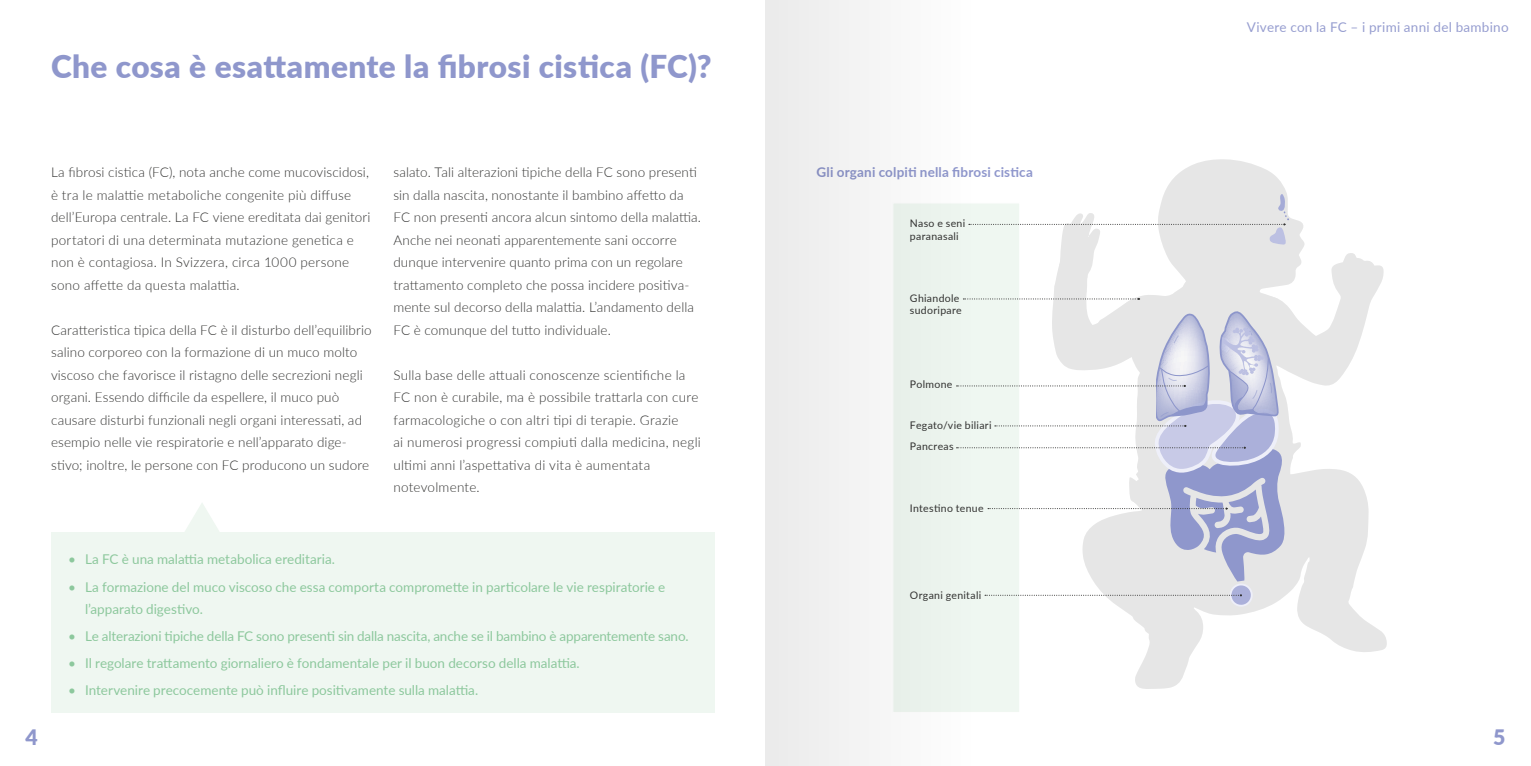
<style>
.page{position:relative;width:1531px;height:766px;background:#fff}
.page>*{position:absolute;margin:0;border:0;box-sizing:border-box;transform-origin:0 0}
.t1{font:900 31.5px "Lato";letter-spacing:.015em;color:#8f97cc}
.t2{font:900 21.3px "Lato";color:#8f97cc}
.t3{font:300 13.5px/22.5px "Lato";letter-spacing:.01em;color:#333332}
.t4{font:13.5px/22.5px "Lato";color:#8dc89d}
.t5{font:700 13.5px "Lato";letter-spacing:.01em;color:#8f97cc}
.t6{font:13.5px "Lato";letter-spacing:.02em;color:#979ed0}
.t7{font:10.5px/12.6px "Lato";letter-spacing:.03em;color:#333332}
</style>
<div class="page">
<svg style="left:1120px;top:253px;width:267px;height:435px"></svg>
<div style="left:51px;top:532px;width:663px;height:180px;background:#eff7f1"></div>
<svg style="left:185px;top:503px;width:34px;height:29px"></svg>
<svg style="left:1020px;top:159px;width:285px;height:448px"></svg>
<div style="left:765px;top:0;width:255px;height:765px;background:linear-gradient(to right,#eeeced,#f4fbf6)"></div>
<h1 class="t1" style="left:51px;top:43px;width:662px">Che cosa è esattamente la fibrosi cistica (FC)?</h1>
<p class="t3" style="left:51px;top:160px;width:319px">La fibrosi cistica (FC), nota anche come mucoviscidosi,</p>
<p class="t5" style="left:816px;top:162px;width:218px">Gli organi colpiti nella fibrosi cistica</p>
<p class="t3" style="left:51px;top:183px;width:321px">è tra le malattie metaboliche congenite più diffuse dell’Europa centrale. La FC viene ereditata dai genitori portatori di una determinata mutazione genetica e non è contagiosa. In Svizzera, circa 1000 persone sono affette da questa malattia.</p>
<p class="t3" style="left:51px;top:318px;width:322px">Caratteristica tipica della FC è il disturbo dell’equilibrio salino corporeo con la formazione di un muco molto viscoso che favorisce il ristagno delle secrezioni negli organi. Essendo difficile da espellere, il muco può causare disturbi funzionali negli organi interessati, ad esempio nelle vie respiratorie e nell’apparato dige&shy;stivo; inoltre, le persone con FC producono un sudore</p>
<p class="t3" style="left:393px;top:160px;width:309px">salato. Tali alterazioni tipiche della FC sono presenti sin dalla nascita, nonostante il bambino affetto da FC non presenti ancora alcun sintomo della malattia.<br>Anche nei neonati apparentemente sani occorre dunque intervenire quanto prima con un regolare trattamento completo che possa incidere positiva&shy;mente sul decorso della malattia. L’andamento della FC è comunque del tutto individuale.</p>
<p class="t3" style="left:393px;top:363px;width:309px">Sulla base delle attuali conoscenze scientifiche la FC non è curabile, ma è possibile trattarla con cure farmacologiche o con altri tipi di terapie. Grazie<br>ai numerosi progressi compiuti dalla medicina, negli ultimi anni l’aspettativa di vita è aumentata notevolmente.</p>
<p class="t7" style="left:910px;top:216px;width:57px">Naso e seni paranasali</p>
<p class="t7" style="left:910px;top:291px;width:53px">Ghiandole sudoripare</p>
<p class="t7" style="left:910px;top:377px;width:44px">Polmone</p>
<p class="t7" style="left:910px;top:414px;width:83px;line-height:21.1px">Fegato/vie biliari<br>Pancreas</p>
<p class="t4" style="left:68px;top:547px;width:268px">• La FC è una malattia metabolica ereditaria.</p>
<p class="t4" style="left:85px;top:574px;width:582px;text-indent:-17px">• La formazione del muco viscoso che essa comporta compromette in particolare le vie respiratorie e l’apparato digestivo.</p>
<p class="t4" style="left:68px;top:624px;width:622px">• Le alterazioni tipiche della FC sono presenti sin dalla nascita, anche se il bambino è apparentemente sano.</p>
<p class="t4" style="left:68px;top:651px;width:513px">• Il regolare trattamento giornaliero è fondamentale per il buon decorso della malattia.</p>
<p class="t4" style="left:68px;top:678px;width:412px">• Intervenire precocemente può influire positivamente sulla malattia.</p>
<p class="t7" style="left:910px;top:501px;width:75px">Intestino tenue</p>
<p class="t7" style="left:910px;top:588px;width:73px">Organi genitali</p>
<p class="t6" style="left:1247px;top:17px;width:263px">Vivere con la FC – i primi anni del bambino</p>
<h2 class="t2" style="left:26px;top:720px;width:14px">4</h2>
<h2 class="t2" style="left:1493px;top:720px;width:14px">5</h2>
</div>
